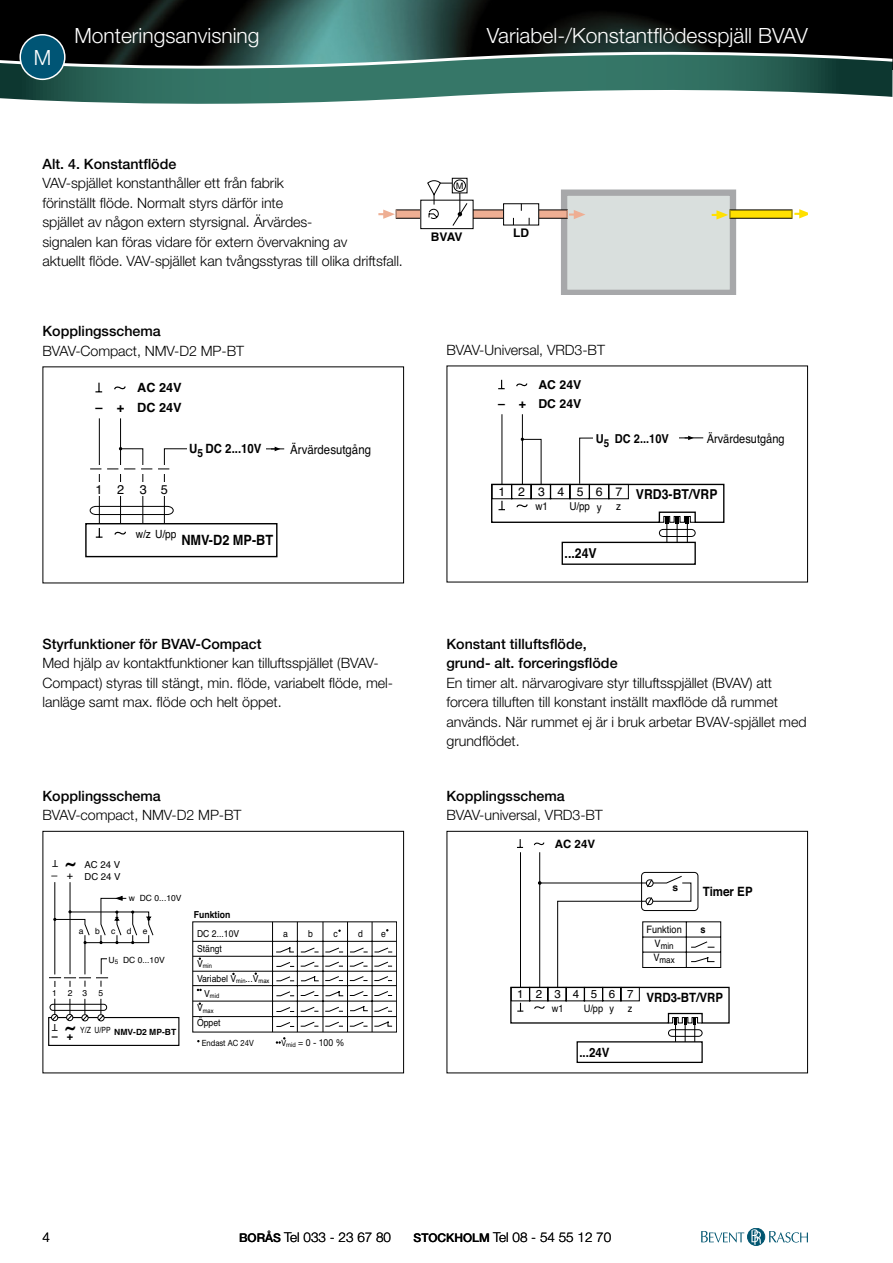
<style>
.page{position:relative;width:893px;height:1263px;background:#fff}
.page>*{position:absolute;margin:0;border:0;box-sizing:border-box;transform-origin:0 0}
.t1{font:300 21px "Helvetica Neue";color:#fff}
.t2{font:700 17.1px "Helvetica";color:#000}
.t3{font:300 14.25px/19.5px "Helvetica Neue";letter-spacing:-.005em;color:#000}
.t4{font:500 14.25px/19.5px "Helvetica Neue";color:#000}
.t5{font:700 14.1px "Helvetica";color:#000;scale:.9 1}
.t6{font:700 13.65px "Helvetica";color:#000;scale:.9 1}
.t7{font:300 13.5px "Helvetica Neue";color:#000}
.t8{font:700 12.75px "Helvetica";color:#000;scale:.9 1}
.t9{font:12.75px "Helvetica";color:#000;scale:.9 1}
.t10{font:700 12.75px "Helvetica";color:#000}
.t11{font:12.75px "Helvetica";color:#000}
.t12{font:12.3px "Helvetica";color:#000;scale:.9 1}
.t13{font:700 12.3px "Helvetica";color:#000}
.t14{font:700 12.3px "Helvetica";color:#000;scale:.9 1}
.t15{font:12.3px "Helvetica";letter-spacing:1.025em;color:#000}
.t16{font:500 12px "Helvetica Neue";color:#000}
.t17{font:700 11.85px "Helvetica";letter-spacing:-.035em;color:#000}
.t18{font:11.55px "Helvetica";letter-spacing:1.025em;color:#000}
.t19{font:700 11.55px "Helvetica";color:#000}
.t20{font:11.25px "Helvetica";color:#000;scale:.9 1}
.t21{font:10.95px "Helvetica";color:#000;scale:.9 1}
.t22{font:10.65px "Helvetica";color:#000}
.t23{font:700 10.65px "Helvetica";color:#000}
.t24{font:10.2px "Helvetica";color:#000;scale:.9 1}
.t25{font:700 10.2px "Helvetica";color:#000}
.t26{font:700 10.2px "Helvetica";color:#000;scale:.9 1}
.t27{font:9.6px "Helvetica";color:#000;scale:.9 1}
.t28{font:9.6px/12.1px "Helvetica";color:#000}
.t29{font:9.6px "Helvetica Neue";color:#000;scale:.9 1}
.t30{font:700 9.6px "Helvetica";color:#000;scale:.9 1}
.t31{font:9px/14.1px "Helvetica";color:#000;scale:.9 1}
.t32{font:8.55px "Helvetica";color:#000}
.t33{font:8.55px "Helvetica Neue";color:#000;scale:.9 1}
.t34{font:700 8.55px "Helvetica";color:#000}
.t35{font:8.55px "Helvetica";color:#000;scale:.8 1}
.t36{font:6.45px "Helvetica";color:#000;scale:.9 1}
.s1{font-size:8.55px}
</style>
<div class="page">
<img style="left:0;top:0;width:892px;height:45px">
<svg style="left:0;top:79px;width:892px;height:25px"></svg>
<svg style="left:0;top:45px;width:893px;height:34px;background:#386058"></svg>
<div style="left:20px;top:35px;width:45px;height:44px;background:#005575;border-radius:50%"></div>
<div style="left:19px;top:34px;width:47px;height:46px;border:2px solid #fff;border-radius:50%"></div>
<svg style="left:701px;top:1231px;width:43px;height:11px"></svg>
<svg style="left:769px;top:1231px;width:39px;height:11px"></svg>
<div style="left:747px;top:1228px;width:18px;height:17px;background:#005570;border-radius:50%"></div>
<svg style="left:751px;top:1230px;width:10px;height:15px"></svg>
<div style="left:747px;top:1228px;width:18px;height:17px;border:1px solid #005570;border-radius:50%"></div>
<div style="left:396px;top:210px;width:171px;height:8px;background:#eeae93"></div>
<div style="left:730px;top:210px;width:62px;height:8px;background:#ffe000"></div>
<div style="left:421px;top:200px;width:52px;height:29px;background:#fff"></div>
<div style="left:420px;top:200px;width:53px;height:29px;border:1px solid #000"></div>
<div style="left:504px;top:204px;width:35px;height:21px;background:#fff"></div>
<div style="left:503px;top:203px;width:36px;height:22px;border:1px solid #000"></div>
<div style="left:452px;top:178px;width:15px;height:15px;border:1px solid #000"></div>
<svg style="left:561px;top:189px;width:175px;height:106px;background:#d0d5d2"></svg>
<svg style="left:378px;top:210px;width:19px;height:9px"></svg>
<svg style="left:792px;top:209px;width:16px;height:9px"></svg>
<div style="left:85px;top:523px;width:192px;height:34px;border:1px solid #000"></div>
<svg style="left:95px;top:382px;width:31px;height:11px"></svg>
<svg style="left:90px;top:418px;width:195px;height:120px"></svg>
<div style="left:95px;top:483px;width:73px;height:13px;background:#fff"></div>
<svg style="left:498px;top:379px;width:30px;height:11px"></svg>
<div style="left:562px;top:542px;width:134px;height:23px;border:1px solid #000"></div>
<svg style="left:491px;top:414px;width:234px;height:128px"></svg>
<div style="left:48px;top:1017px;width:131px;height:29px;border:1px solid #000"></div>
<svg style="left:49px;top:882px;width:348px;height:161px"></svg>
<div style="left:43px;top:831px;width:361px;height:242px;border:1px solid #000"></div>
<hr style="left:539px;top:852px;width:1px;height:135px;background:#000">
<hr style="left:520px;top:852px;width:1px;height:135px;background:#000">
<svg style="left:517px;top:839px;width:28px;height:9px"></svg>
<div style="left:577px;top:1041px;width:126px;height:22px;border:1px solid #000"></div>
<svg style="left:510px;top:872px;width:220px;height:170px"></svg>
<div style="left:447px;top:831px;width:361px;height:242px;border:1px solid #000"></div>
<svg style="left:427px;top:180px;width:41px;height:46px"></svg>
<h1 class="t1" style="left:34px;top:45px;width:19px">M</h1>
<h1 class="t1" style="left:74px;top:22px;width:187px">Monteringsanvisning</h1>
<h1 class="t1" style="left:487px;top:22px;width:323px">Variabel-/Konstantflödesspjäll BVAV</h1>
<p class="t4" style="left:43px;top:154px;width:135px">Alt. 4. Konstantflöde</p>
<p class="t3" style="left:43px;top:173px;width:362px">VAV-spjället konstanthåller ett från fabrik<br>förinställt flöde. Normalt styrs därför inte<br>spjället av någon extern styrsignal. Ärvärdes-<br>signalen kan föras vidare för extern övervakning av<br>aktuellt flöde. VAV-spjället kan tvångsstyras till olika driftsfall.</p>
<p class="t17" style="left:431px;top:227px;width:33px">BVAV</p>
<p class="t17" style="left:513px;top:223px;width:17px">LD</p>
<p class="t4" style="left:43px;top:321px;width:120px">Kopplingsschema</p>
<p class="t3" style="left:43px;top:341px;width:203px">BVAV-Compact, NMV-D2 MP-BT</p>
<p class="t3" style="left:446px;top:340px;width:160px">BVAV-Universal, VRD3-BT</p>
<p class="t10" style="left:137px;top:377px;width:46px">AC 24V</p>
<p class="t10" style="left:95px;top:397px;width:88px">– + DC 24V</p>
<p class="t11" style="left:95px;top:479px;width:30px">1 2</p>
<p class="t11" style="left:140px;top:479px;width:29px">3 5</p>
<p class="t8" style="left:189px;top:438px;width:82px">U<sub>5</sub> DC 2...10V</p>
<p class="t9" style="left:290px;top:439px;width:91px">Ärvärdesutgång</p>
<p class="t20" style="left:136px;top:525px;width:47px">w/z U/pp</p>
<p class="t5" style="left:181px;top:529px;width:104px">NMV-D2 MP-BT</p>
<p class="t4" style="left:43px;top:634px;width:220px">Styrfunktioner för BVAV-Compact</p>
<p class="t3" style="left:43px;top:653px;width:352px">Med hjälp av kontaktfunktioner kan tilluftsspjället (BVAV-<br>Compact) styras till stängt, min. flöde, variabelt flöde, mel&shy;lanläge samt max. flöde och helt öppet.</p>
<p class="t4" style="left:43px;top:786px;width:120px">Kopplingsschema</p>
<p class="t3" style="left:43px;top:805px;width:200px">BVAV-compact, NMV-D2 MP-BT</p>
<p class="t28" style="left:58px;top:869px;width:7px;rotate:-180deg">T</p>
<p class="t2" style="left:76px;top:880px;width:11px;rotate:-180deg">~</p>
<p class="t28" style="left:84px;top:859px;width:38px">AC 24 V<br>DC 24 V</p>
<p class="t22" style="left:52px;top:867px;width:23px">– +</p>
<p class="t32" style="left:129px;top:891px;width:54px">w DC 0...10V</p>
<p class="t32" style="left:79px;top:924px;width:6px">a</p>
<p class="t32" style="left:95px;top:924px;width:6px">b</p>
<p class="t32" style="left:111px;top:924px;width:6px">c</p>
<p class="t32" style="left:127px;top:924px;width:6px">d</p>
<p class="t32" style="left:143px;top:924px;width:6px">e</p>
<p class="t32" style="left:52px;top:986px;width:6px">1</p>
<p class="t32" style="left:68px;top:986px;width:21px">2 3</p>
<p class="t32" style="left:109px;top:953px;width:58px">U<sub>5</sub> DC 0...10V</p>
<p class="t32" style="left:99px;top:986px;width:6px">5</p>
<p class="t28" style="left:58px;top:1033px;width:7px;rotate:-180deg">T</p>
<p class="t2" style="left:75px;top:1044px;width:11px;rotate:-180deg">~</p>
<p class="t35" style="left:80px;top:1023px;width:39px">Y/Z U/PP</p>
<p class="t34" style="left:114px;top:1025px;width:64px">NMV-D2 MP-BT</p>
<p class="t23" style="left:52px;top:1028px;width:23px">– +</p>
<p class="t30" style="left:194px;top:907px;width:42px">Funktion</p>
<p class="t27" style="left:197px;top:926px;width:48px">DC 2...10V</p>
<p class="t27" style="left:283px;top:926px;width:7px">a</p>
<p class="t27" style="left:308px;top:926px;width:7px">b</p>
<p class="t27" style="left:333px;top:926px;width:6px">c</p>
<p class="t27" style="left:358px;top:926px;width:7px">d</p>
<p class="t27" style="left:381px;top:926px;width:7px">e</p>
<p class="t27" style="left:197px;top:941px;width:29px">Stängt</p>
<p class="t36" style="left:197px;top:961px;width:18px"><sup>V</sup>min</p>
<p class="t27" style="left:197px;top:971px;width:82px">Variabel V<sub>min</sub>...V<sub>max</sub></p>
<p class="t36" style="left:204px;top:991px;width:18px"><sup>V</sup>mid</p>
<p class="t36" style="left:197px;top:1006px;width:20px"><sup>V</sup>max</p>
<p class="t27" style="left:197px;top:1015px;width:28px">Öppet</p>
<p class="t33" style="left:202px;top:1037px;width:59px">Endast AC 24V</p>
<p class="t29" style="left:282px;top:1036px;width:71px"><span class="s1">V</span><sub>mid</sub> = 0 - 100 %</p>
<p class="t13" style="left:538px;top:375px;width:44px">AC 24V</p>
<p class="t13" style="left:498px;top:394px;width:85px">– + DC 24V</p>
<p class="t14" style="left:596px;top:429px;width:83px">U<sub>5</sub> DC 2...10V</p>
<p class="t12" style="left:707px;top:430px;width:88px">Ärvärdesutgång</p>
<p class="t15" style="left:499px;top:482px;width:125px">1234567</p>
<p class="t21" style="left:597px;top:498px;width:7px">y</p>
<p class="t21" style="left:616px;top:498px;width:7px">z</p>
<p class="t6" style="left:565px;top:542px;width:37px">...24V</p>
<p class="t21" style="left:535px;top:498px;width:15px">w1</p>
<p class="t21" style="left:569px;top:498px;width:24px">U/pp</p>
<p class="t6" style="left:636px;top:484px;width:92px">VRD3-BT/VRP</p>
<p class="t4" style="left:446px;top:634px;width:173px">Konstant tilluftsflöde, grund- alt. forceringsflöde</p>
<p class="t3" style="left:446px;top:672px;width:362px">En timer alt. närvarogivare styr tilluftsspjället (BVAV) att forcera tilluften till konstant inställt maxflöde då rummet används. När rummet ej är i bruk arbetar BVAV-spjället med grundflödet.</p>
<p class="t4" style="left:446px;top:786px;width:120px">Kopplingsschema</p>
<p class="t3" style="left:446px;top:805px;width:158px">BVAV-universal, VRD3-BT</p>
<p class="t19" style="left:555px;top:834px;width:42px">AC 24V</p>
<p class="t18" style="left:517px;top:985px;width:118px">1234567</p>
<p class="t24" style="left:609px;top:1000px;width:7px">y</p>
<p class="t24" style="left:628px;top:1000px;width:7px">z</p>
<p class="t8" style="left:579px;top:1042px;width:35px">...24V</p>
<p class="t24" style="left:552px;top:1000px;width:15px">w1</p>
<p class="t24" style="left:584px;top:1000px;width:23px">U/pp</p>
<p class="t25" style="left:672px;top:879px;width:7px">s</p>
<p class="t24" style="left:646px;top:922px;width:41px">Funktion</p>
<p class="t26" style="left:701px;top:921px;width:7px">s</p>
<p class="t31" style="left:653px;top:939px;width:25px"><sup>V</sup>min<br><sup>V</sup>max</p>
<p class="t8" style="left:703px;top:881px;width:57px">Timer EP</p>
<p class="t8" style="left:646px;top:987px;width:87px">VRD3-BT/VRP</p>
<p class="t7" style="left:43px;top:1229px;width:9px">4</p>
<p class="t16" style="left:239px;top:1230px;width:43px">BORÅS</p>
<p class="t7" style="left:284px;top:1229px;width:108px">Tel 033 - 23 67 80</p>
<p class="t16" style="left:414px;top:1230px;width:78px">STOCKHOLM</p>
<p class="t7" style="left:493px;top:1229px;width:120px">Tel 08 - 54 55 12 70</p>
</div>
